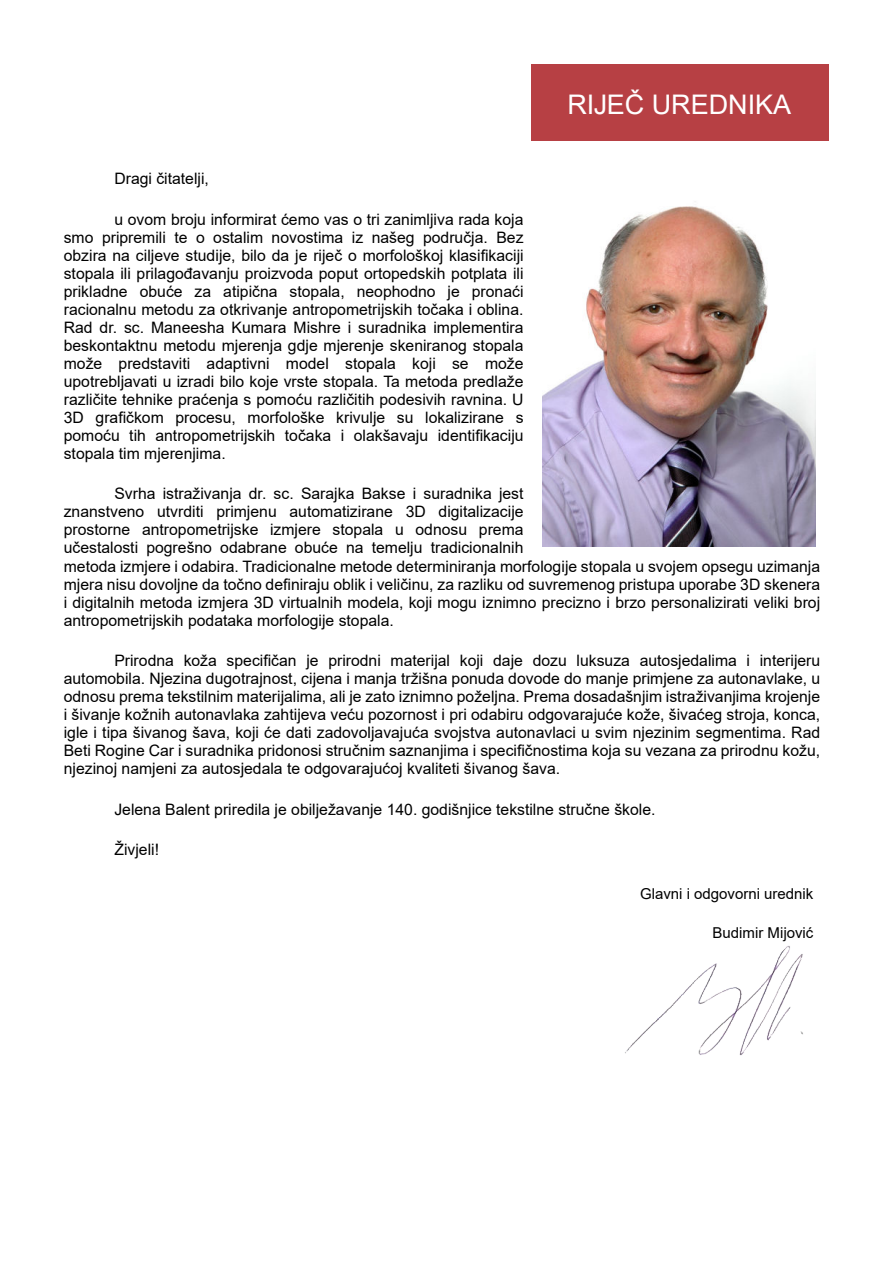
<style>
.page{position:relative;width:893px;height:1263px;background:#fff}
.page>*{position:absolute;margin:0;border:0;box-sizing:border-box;transform-origin:0 0}
.t1{font:27px "Arial";color:#fff}
.t2{font:15.75px/18px "Arial";color:#000;text-align:justify}
.t3{font:15px "Arial";color:#000}
</style>
<div class="page">
<img style="left:625px;top:946px;width:178px;height:109px">
<div style="left:531px;top:64px;width:298px;height:76px;background:#b74044"></div>
<img style="left:542px;top:206px;width:273px;height:341px">
<h1 class="t1" style="left:567px;top:86px;width:225px">RĲEČ UREDNIKA</h1>
<p class="t2" style="left:114px;top:170px;width:96px">Dragi čitatelji,</p>
<p class="t2" style="left:64px;top:210px;width:461px;text-indent:51px">u ovom broju informirat ćemo vas o tri zanimljiva rada koja smo pripremili te o ostalim novostima iz našeg područja. Bez obzira na ciljeve studĳe, bilo da je rĳeč o morfološkoj klasifikacĳi stopala ili prilagođavanju proizvoda poput ortopedskih potplata ili prikladne obuće za atipična stopala, neophodno je pronaći racionalnu metodu za otkrivanje antropometrĳskih točaka i oblina.<br>Rad dr. sc. Maneesha Kumara Mishre i suradnika implementira beskontaktnu metodu mjerenja gdje mjerenje skeniranog stopala može predstaviti adaptivni model stopala koji se može upotrebljavati u izradi bilo koje vrste stopala. Ta metoda predlaže različite tehnike praćenja s pomoću različitih podesivih ravnina. U 3D grafičkom procesu, morfološke krivulje su lokalizirane s pomoću tih antropometrĳskih točaka i olakšavaju identifikacĳu stopala tim mjerenjima.</p>
<p class="t2" style="left:64px;top:485px;width:758px;text-align:left;text-indent:51px">Svrha istraživanja dr. sc. Sarajka Bakse i suradnika jest<br>znanstveno utvrditi primjenu automatizirane 3D digitalizacĳe<br>prostorne antropometrĳske izmjere stopala u odnosu prema<br>učestalosti pogrešno odabrane obuće na temelju tradicionalnih<br>metoda izmjere i odabira. Tradicionalne metode determiniranja morfologĳe stopala u svojem opsegu uzimanja mjera nisu dovoljne da točno definiraju oblik i veličinu, za razliku od suvremenog pristupa uporabe 3D skenera i digitalnih metoda izmjera 3D virtualnih modela, koji mogu iznimno precizno i brzo personalizirati veliki broj antropometrĳskih podataka morfologĳe stopala.</p>
<p class="t2" style="left:64px;top:652px;width:758px;text-indent:51px">Prirodna koža specifičan je prirodni materĳal koji daje dozu luksuza autosjedalima i interĳeru automobila. Njezina dugotrajnost, cĳena i manja tržišna ponuda dovode do manje primjene za autonavlake, u odnosu prema tekstilnim materĳalima, ali je zato iznimno poželjna. Prema dosadašnjim istraživanjima krojenje i šivanje kožnih autonavlaka zahtĳeva veću pozornost i pri odabiru odgovarajuće kože, šivaćeg stroja, konca, igle i tipa šivanog šava, koji će dati zadovoljavajuća svojstva autonavlaci u svim njezinim segmentima. Rad Beti Rogine Car i suradnika pridonosi stručnim saznanjima i specifičnostima koja su vezana za prirodnu kožu, njezinoj namjeni za autosjedala te odgovarajućoj kvaliteti šivanog šava.</p>
<p class="t2" style="left:114px;top:800px;width:543px">Jelena Balent priredila je obilježavanje 140. godišnjice tekstilne stručne škole.</p>
<p class="t2" style="left:114px;top:841px;width:46px">Živjeli!</p>
<p class="t3" style="left:640px;top:884px;width:175px">Glavni i odgovorni urednik</p>
<p class="t3" style="left:713px;top:923px;width:102px">Budimir Mĳović</p>
</div>
